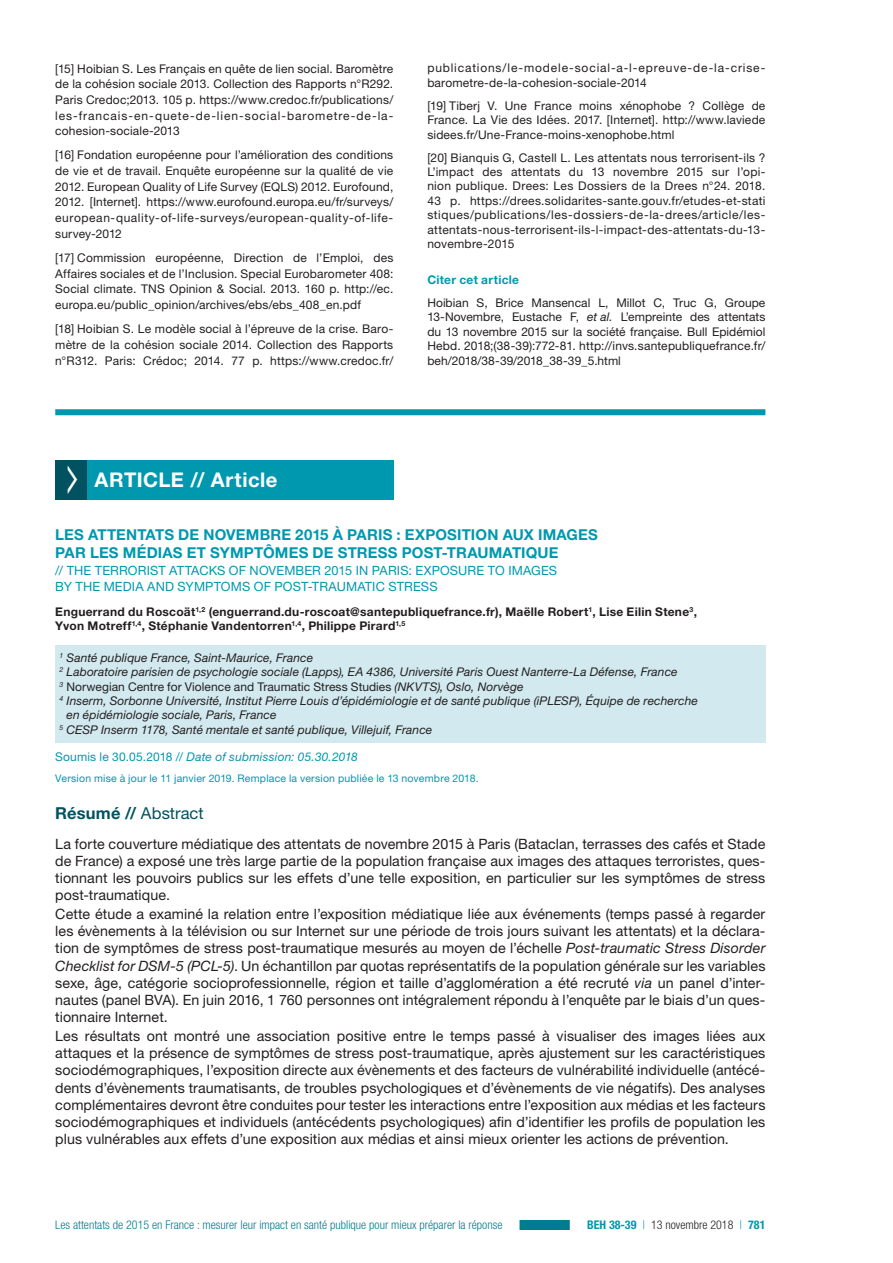
<style>
.page{position:relative;width:893px;height:1263px;background:#fff}
.page>*{position:absolute;margin:0;border:0;box-sizing:border-box;transform-origin:0 0}
.t1{font:700 20.25px "Helvetica Neue LT Std";letter-spacing:.025em;color:#fff}
.t2{font:700 16.5px "Helvetica Neue LT Std";letter-spacing:.01em;color:#005260}
.t3{font:700 15px/18px "Helvetica Neue LT Std";letter-spacing:.01em;color:#0098af}
.t4{font:14.25px/17.1px "Helvetica Neue LT Std";letter-spacing:.005em;color:#231f20;text-align:justify}
.t5{font:12.75px/15.3px "Helvetica Neue LT Std";letter-spacing:.01em;color:#0098af}
.t6{font:12px/14.4px "Helvetica Neue LT Std";letter-spacing:.015em;color:#231f20;text-align:justify}
.t7{font:italic 12px "Helvetica Neue LT Std";letter-spacing:.005em;color:#231f20}
.t8{font:700 12px/14.4px "Helvetica Neue LT Std";letter-spacing:.025em;color:#231f20}
.t9{font:12px/14.4px "Helvetica Neue LT Std";letter-spacing:.07em;color:#231f20}
.t10{font:300 condensed 12px "Helvetica Neue LT Std";color:#007c8f}
.t11{font:italic 12px "Helvetica Neue LT Std";letter-spacing:.015em;color:#0098af}
.t12{font:300 condensed 12px "Helvetica Neue LT Std";color:#231f20}
.t13{font:700 12px "Helvetica Neue LT Std";letter-spacing:.025em;color:#0098af}
.t14{font:10.5px "Helvetica Neue LT Std";letter-spacing:.015em;color:#0098af}
.s1{font-style:italic}
.s2{font-style:normal}
.s3{font-weight:400}
.s4{font-weight:700;color:#0098af}
.s5{color:#0098af}
</style>
<div class="page">
<div style="left:55px;top:1220px;width:596px;height:10px;background:#007c8f"></div>
<div style="left:38px;top:1218px;width:481px;height:13px;background:#fff"></div>
<div style="left:570px;top:1219px;width:213px;height:12px;background:#fff"></div>
<div style="left:87px;top:460px;width:306px;height:40px;background:#0098af"></div>
<div style="left:55px;top:645px;width:710px;height:97px;background:#d2eaef"></div>
<div style="left:55px;top:409px;width:710px;height:6px;background:#0098af"></div>
<div style="left:55px;top:460px;width:32px;height:40px;background:#005260"></div>
<p class="t6" style="left:55px;top:60px;width:340px;line-height:15.8px">[15] Hoibian S. Les Français en quête de lien social. Baromètre de la cohésion sociale 2013. Collection des Rapports n°R292.<br>Paris Credoc;2013. 105 p. https://www.credoc.fr/publications/ les-francais-en-quete-de-lien-social-barometre-de-la&shy;cohesion-sociale-2013</p>
<p class="t6" style="left:55px;top:147px;width:340px;line-height:15.6px">[16] Fondation européenne pour l’amélioration des conditions de vie et de travail. Enquête européenne sur la qualité de vie 2012. European Quality of Life Survey (EQLS) 2012. Eurofound, 2012. [Internet]. https://www.eurofound.europa.eu/fr/surveys/ european-quality-of-life-surveys/european-quality-of-life&shy;survey-2012</p>
<p class="t6" style="left:55px;top:250px;width:340px;line-height:15.8px">[17] Commission européenne, Direction de l’Emploi, des Affaires sociales et de l’Inclusion. Special Eurobarometer 408:<br>Social climate. TNS Opinion &amp; Social. 2013. 160 p. http://ec. europa.eu/public_opinion/archives/ebs/ebs_408_en.pdf</p>
<p class="t6" style="left:55px;top:321px;width:340px;line-height:15.6px">[18] Hoibian S. Le modèle social à l’épreuve de la crise. Baro&shy;mètre de la cohésion sociale 2014. Collection des Rapports n°R312. Paris: Crédoc; 2014. 77 p. https://www.credoc.fr/</p>
<p class="t9" style="left:427px;top:61px;width:340px">publications/le-modele-social-a-l-epreuve-de-la-crise&shy;barometre-de-la-cohesion-sociale-2014</p>
<p class="t6" style="left:427px;top:98px;width:340px">[19] Tiberj V. Une France moins xénophobe ? Collège de France. La Vie des Idées. 2017. [Internet]. http://www.laviede sidees.fr/Une-France-moins-xenophobe.html</p>
<p class="t6" style="left:427px;top:150px;width:340px">[20] Bianquis G, Castell L. Les attentats nous terrorisent-ils ?<br>L’impact des attentats du 13 novembre 2015 sur l’opi&shy;nion publique. Drees: Les Dossiers de la Drees n°24. 2018.<br>43 p. https://drees.solidarites-sante.gouv.fr/etudes-et-stati stiques/publications/les-dossiers-de-la-drees/article/les&shy;attentats-nous-terrorisent-ils-l-impact-des-attentats-du-13- novembre-2015</p>
<p class="t13" style="left:427px;top:272px;width:93px">Citer cet article</p>
<p class="t6" style="left:427px;top:295px;width:340px">Hoibian S, Brice Mansencal L, Millot C, Truc G, Groupe 13-Novembre, Eustache F, <span class="s1">et al.</span> L’empreinte des attentats du 13 novembre 2015 sur la société française. Bull Epidémiol Hebd. 2018;(38-39):772-81. http://invs.santepubliquefrance.fr/ beh/2018/38-39/2018_38-39_5.html</p>
<h1 class="t1" style="left:95px;top:467px;width:184px">ARTICLE // Article</h1>
<p class="t3" style="left:55px;top:525px;width:544px">LES ATTENTATS DE NOVEMBRE 2015 À PARIS : EXPOSITION AUX IMAGES<br>PAR LES MÉDIAS ET SYMPTÔMES DE STRESS POST-TRAUMATIQUE</p>
<p class="t5" style="left:55px;top:563px;width:503px">// THE TERRORIST ATTACKS OF NOVEMBER 2015 IN PARIS: EXPOSURE TO IMAGES<br>BY THE MEDIA AND SYMPTOMS OF POST-TRAUMATIC STRESS</p>
<p class="t8" style="left:55px;top:604px;width:643px">Enguerrand du Roscoät<sup>1,2</sup> (enguerrand.du-roscoat@santepubliquefrance.fr), Maëlle Robert<sup>1</sup>, Lise Eilin Stene<sup>3</sup>,<br>Yvon Motreff<sup>1,4</sup>, Stéphanie Vandentorren<sup>1,4</sup>, Philippe Pirard<sup>1,5</sup></p>
<p class="t7" style="left:60px;top:650px;width:255px"><sup>1</sup> Santé publique France, Saint-Maurice, France</p>
<p class="t7" style="left:60px;top:665px;width:620px"><sup>2</sup> Laboratoire parisien de psychologie sociale (Lapps), EA 4386, Université Paris Ouest Nanterre-La Défense, France</p>
<p class="t6" style="left:60px;top:679px;width:466px"><sup>3</sup> Norwegian Centre for Violence and Traumatic Stress Studies <span class="s1">(NKVTS), Oslo, Norvège</span></p>
<p class="t7" style="left:60px;top:693px;width:640px"><sup>4</sup> Inserm, Sorbonne Université, Institut Pierre Louis d’épidémiologie et de santé publique (iPLESP), Équipe de recherche</p>
<p class="t7" style="left:67px;top:708px;width:211px">en épidémiologie sociale, Paris, France</p>
<p class="t7" style="left:60px;top:722px;width:374px"><sup>5</sup> CESP Inserm 1178, Santé mentale et santé publique, Villejuif, France</p>
<p class="t11" style="left:55px;top:749px;width:304px"><span class="s2">Soumis le 30.05.2018 //</span> Date of submission: 05.30.2018</p>
<p class="t14" style="left:55px;top:772px;width:425px">Version mise à jour le 11 janvier 2019. Remplace la version publiée le 13 novembre 2018.</p>
<h2 class="t2" style="left:55px;top:802px;width:150px">Résumé // <span class="s3">Abstract</span></h2>
<p class="t4" style="left:55px;top:835px;width:712px">La forte couverture médiatique des attentats de novembre 2015 à Paris (Bataclan, terrasses des cafés et Stade de France) a exposé une très large partie de la population française aux images des attaques terroristes, ques&shy;tionnant les pouvoirs publics sur les effets d’une telle exposition, en particulier sur les symptômes de stress post-traumatique.</p>
<p class="t4" style="left:55px;top:905px;width:712px">Cette étude a examiné la relation entre l’exposition médiatique liée aux événements (temps passé à regarder les évènements à la télévision ou sur Internet sur une période de trois jours suivant les attentats) et la déclara&shy;tion de symptômes de stress post-traumatique mesurés au moyen de l’échelle <span class="s1">Post-traumatic Stress Disorder Checklist for DSM-5 (PCL-5)</span>. Un échantillon par quotas représentatifs de la population générale sur les variables sexe, âge, catégorie socioprofessionnelle, région et taille d’agglomération a été recruté <span class="s1">via</span> un panel d’inter&shy;nautes (panel BVA). En juin 2016, 1 760 personnes ont intégralement répondu à l’enquête par le biais d’un ques&shy;tionnaire Internet.</p>
<p class="t4" style="left:55px;top:1027px;width:712px">Les résultats ont montré une association positive entre le temps passé à visualiser des images liées aux attaques et la présence de symptômes de stress post-traumatique, après ajustement sur les caractéristiques sociodémographiques, l’exposition directe aux évènements et des facteurs de vulnérabilité individuelle (antécé&shy;dents d’évènements traumatisants, de troubles psychologiques et d’évènements de vie négatifs). Des analyses complémentaires devront être conduites pour tester les interactions entre l’exposition aux médias et les facteurs sociodémographiques et individuels (antécédents psychologiques) afin d’identifier les profils de population les plus vulnérables aux effets d’une exposition aux médias et ainsi mieux orienter les actions de prévention.</p>
<p class="t10" style="left:55px;top:1218px;width:449px">Les attentats de 2015 en France : mesurer leur impact en santé publique pour mieux préparer la réponse</p>
<p class="t12" style="left:587px;top:1218px;width:180px"><span class="s4">BEH 38-39</span> <span class="s5">|</span> 13 novembre 2018 <span class="s5">|</span> <span class="s4">781</span></p>
</div>
